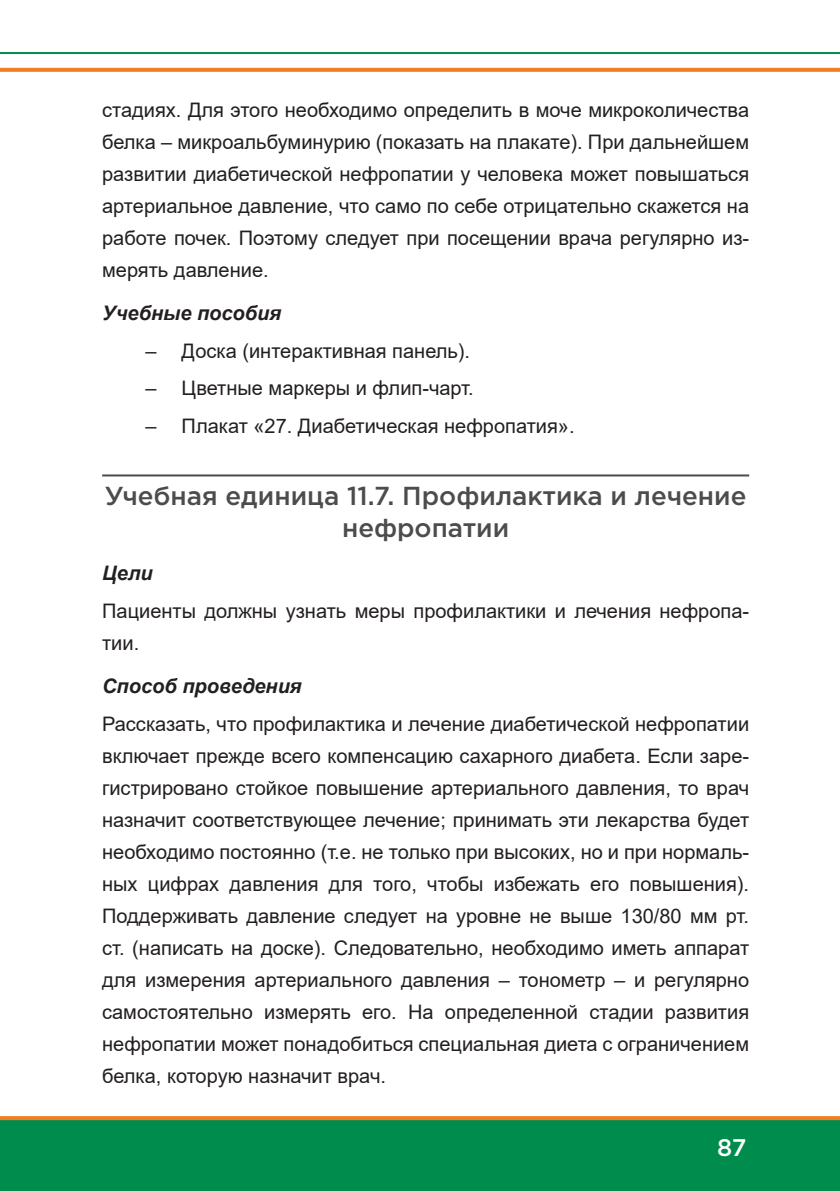
<style>
.page{position:relative;width:840px;height:1191px;background:#fff}
.page>*{position:absolute;margin:0;border:0;box-sizing:border-box;transform-origin:0 0}
.podzag{font:500 26px/32px "Gotham Pro";color:#4b4c4d;text-align:center}
.t1{font:500 24px "Gotham Pro";color:#fff}
.txt{font:20px/32px "Arial";color:#231f20;text-align:justify}
.txt2{font:italic 700 20px "Arial";color:#231f20}
</style>
<div class="page">
<div style="left:0;top:1119px;width:839px;height:72px;background:#008c4c"></div>
<svg style="left:0;top:1116px;width:839px;height:4px;background:#f18229"></svg>
<svg style="left:0;top:68px;width:839px;height:4px;background:#f1842c"></svg>
<hr style="left:0;top:52px;width:839px;height:2px;background:#008c4c">
<hr style="left:102px;top:474px;width:646px;height:2px;background:#4b4c4d">
<p class="txt" style="left:102px;top:93px;width:648px">стадиях. Для этого необходимо определить в моче микроколичества белка – микроальбуминурию (показать на плакате). При дальнейшем развитии диабетической нефропатии у человека может повышаться артериальное давление, что само по себе отрицательно скажется на работе почек. Поэтому следует при посещении врача регулярно из&shy;мерять давление.</p>
<p class="txt2" style="left:102px;top:300px;width:180px">Учебные пособия</p>
<p class="txt" style="left:145px;top:334px;width:326px">– Доска (интерактивная панель).</p>
<p class="txt" style="left:145px;top:372px;width:329px">– Цветные маркеры и флип-чарт.</p>
<p class="txt" style="left:145px;top:410px;width:430px">– Плакат «27. Диабетическая нефропатия».</p>
<p class="podzag" style="left:105px;top:479px;width:642px">Учебная единица 11.7. Профилактика и лечение нефропатии</p>
<p class="txt2" style="left:102px;top:560px;width:52px">Цели</p>
<p class="txt" style="left:102px;top:594px;width:648px">Пациенты должны узнать меры профилактики и лечения нефропа&shy;тии.</p>
<p class="txt2" style="left:102px;top:673px;width:201px">Способ проведения</p>
<p class="txt" style="left:102px;top:708px;width:648px">Рассказать, что профилактика и лечение диабетической нефропатии включает прежде всего компенсацию сахарного диабета. Если заре&shy;гистрировано стойкое повышение артериального давления, то врач назначит соответствующее лечение; принимать эти лекарства будет необходимо постоянно (т.е. не только при высоких, но и при нормаль&shy;ных цифрах давления для того, чтобы избежать его повышения).<br>Поддерживать давление следует на уровне не выше 130/80 мм рт. ст. (написать на доске). Следовательно, необходимо иметь аппарат для измерения артериального давления – тонометр – и регулярно самостоятельно измерять его. На определенной стадии развития нефропатии может понадобиться специальная диета с ограничением белка, которую назначит врач.</p>
<p class="t1" style="left:716px;top:1134px;width:31px">87</p>
</div>
